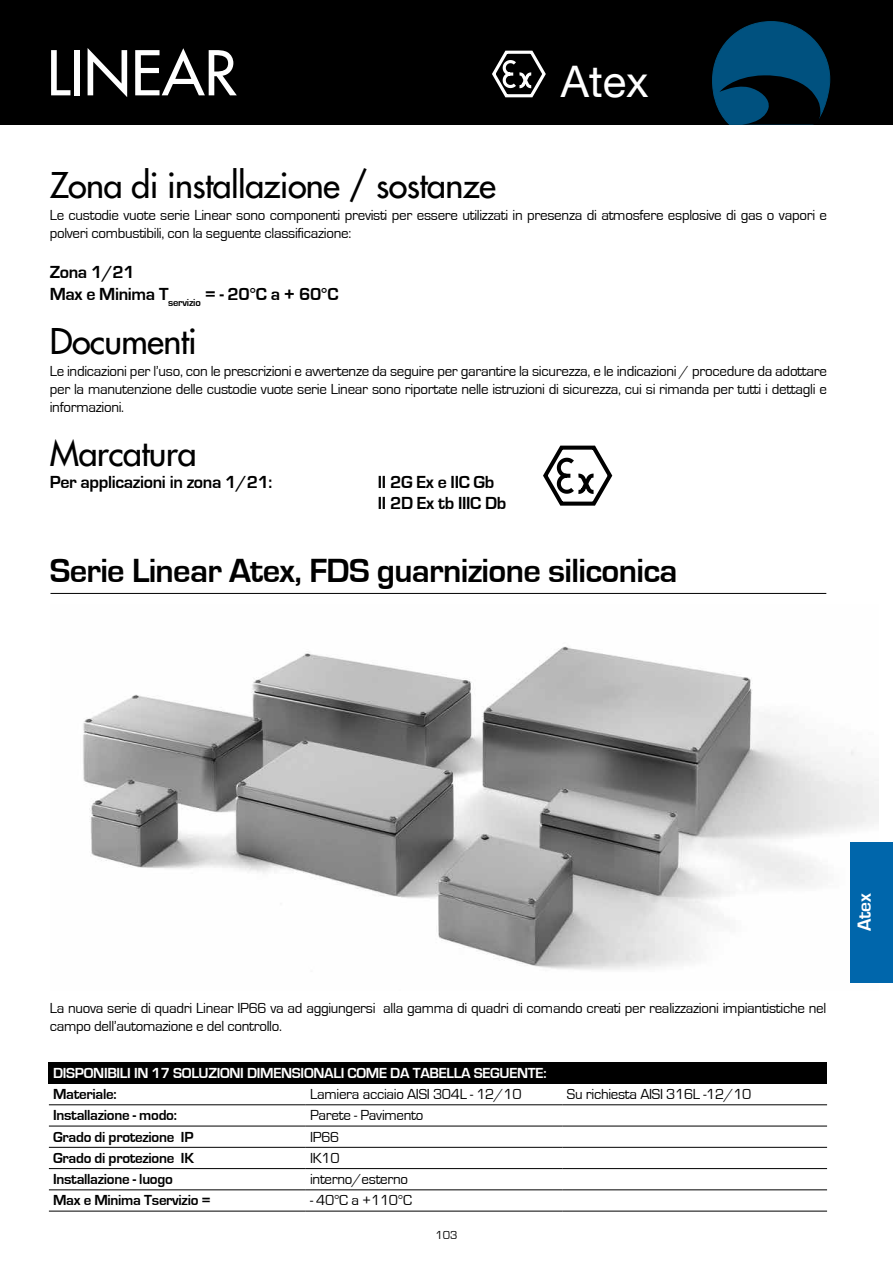
<style>
.page{position:relative;width:893px;height:1263px;background:#fff}
.page>*{position:absolute;margin:0;border:0;box-sizing:border-box;transform-origin:0 0}
.t1{font:60px "Futura";color:#fff}
.t2{font:43.5px "Helvetica Neue";color:#fff}
.t3{font:34.5px "Futura";letter-spacing:-.02em;color:#000}
.t4{font:700 34.5px "Eurostile";letter-spacing:-.02em;color:#000}
.t5{font:700 19.5px "Eurostile";color:#fff}
.t6{font:700 18px/21.6px "Eurostile";letter-spacing:-.02em;color:#000}
.t7{font:15px/18px "Eurostile";letter-spacing:-.02em;color:#000}
.t8{font:700 15px "Eurostile";letter-spacing:-.02em;color:#000}
.t9{font:700 15px "Eurostile";letter-spacing:-.02em;color:#fff}
.t10{font:12px "Eurostile";color:#000}
</style>
<div class="page">
<div style="left:0;top:0;width:893px;height:124px;background:#000"></div>
<svg style="left:712px;top:21px;width:118px;height:103px"></svg>
<hr style="left:51px;top:593px;width:775px;height:1px;background:#000">
<svg style="left:543px;top:445px;width:69px;height:61px"></svg>
<div style="left:49px;top:1062px;width:778px;height:21px;background:#000"></div>
<hr style="left:49px;top:1104px;width:257px;height:1px;background:#000">
<hr style="left:306px;top:1104px;width:257px;height:1px;background:#000">
<hr style="left:563px;top:1104px;width:264px;height:1px;background:#000">
<hr style="left:49px;top:1126px;width:257px;height:1px;background:#000">
<hr style="left:306px;top:1126px;width:257px;height:1px;background:#000">
<hr style="left:563px;top:1126px;width:264px;height:1px;background:#000">
<hr style="left:49px;top:1147px;width:257px;height:1px;background:#000">
<hr style="left:306px;top:1147px;width:257px;height:1px;background:#000">
<hr style="left:563px;top:1147px;width:264px;height:1px;background:#000">
<hr style="left:49px;top:1168px;width:257px;height:1px;background:#000">
<hr style="left:306px;top:1168px;width:257px;height:1px;background:#000">
<hr style="left:563px;top:1168px;width:264px;height:1px;background:#000">
<hr style="left:49px;top:1189px;width:257px;height:1px;background:#000">
<hr style="left:306px;top:1189px;width:257px;height:1px;background:#000">
<hr style="left:563px;top:1189px;width:264px;height:1px;background:#000">
<hr style="left:49px;top:1211px;width:257px;height:1px;background:#000">
<hr style="left:306px;top:1211px;width:257px;height:1px;background:#000">
<hr style="left:563px;top:1211px;width:264px;height:1px;background:#000">
<img style="left:83px;top:646px;width:795px;height:337px">
<div style="left:850px;top:842px;width:43px;height:140px;background:#0066ab"></div>
<svg style="left:492px;top:50px;width:54px;height:48px"></svg>
<h1 class="t1" style="left:47px;top:34px;width:192px">LINEAR</h1>
<h2 class="t2" style="left:561px;top:50px;width:89px">Atex</h2>
<h3 class="t3" style="left:50px;top:163px;width:448px">Zona di installazione / sostanze</h3>
<p class="t7" style="left:50px;top:207px;width:779px">Le custodie vuote serie Linear sono componenti previsti per essere utilizzati in presenza di atmosfere esplosive di gas o vapori e polveri combustibili, con la seguente classificazione:</p>
<p class="t6" style="left:50px;top:262px;width:290px">Zona 1/21<br>Max e Minima T<sub>servizio</sub> = - 20°C a + 60°C</p>
<h3 class="t3" style="left:50px;top:318px;width:149px">Documenti</h3>
<p class="t7" style="left:50px;top:362px;width:779px;text-align:justify">Le indicazioni per l’uso, con le prescrizioni e avvertenze da seguire per garantire la sicurezza, e le indicazioni / procedure da adottare per la manutenzione delle custodie vuote serie Linear sono riportate nelle istruzioni di sicurezza, cui si rimanda per tutti i dettagli e informazioni.</p>
<h3 class="t3" style="left:50px;top:431px;width:148px">Marcatura</h3>
<p class="t6" style="left:50px;top:471px;width:224px">Per applicazioni in zona 1/21:</p>
<p class="t6" style="left:378px;top:471px;width:130px">II 2G Ex e IIC Gb<br>II 2D Ex tb IIIC Db</p>
<h3 class="t4" style="left:50px;top:552px;width:629px">Serie Linear Atex, FDS guarnizione siliconica</h3>
<p class="t7" style="left:50px;top:999px;width:778px">La nuova serie di quadri Linear IP66 va ad aggiungersi alla gamma di quadri di comando creati per realizzazioni impiantistiche nel campo dell’automazione e del controllo.</p>
<p class="t9" style="left:53px;top:1065px;width:495px">DISPONIBILI IN 17 SOLUZIONI DIMENSIONALI COME DA TABELLA SEGUENTE:</p>
<p class="t8" style="left:53px;top:1086px;width:65px">Materiale:</p>
<p class="t7" style="left:310px;top:1085px;width:213px">Lamiera acciaio AISI 304L - 12/10</p>
<p class="t7" style="left:567px;top:1085px;width:186px">Su richiesta AISI 316L -12/10</p>
<p class="t8" style="left:53px;top:1107px;width:125px">Installazione - modo:</p>
<p class="t7" style="left:310px;top:1107px;width:115px">Parete - Pavimento</p>
<p class="t8" style="left:53px;top:1128px;width:142px">Grado di protezione IP</p>
<p class="t7" style="left:310px;top:1128px;width:31px">IP66</p>
<p class="t8" style="left:53px;top:1150px;width:142px">Grado di protezione IK</p>
<p class="t7" style="left:310px;top:1149px;width:31px">IK10</p>
<p class="t8" style="left:53px;top:1171px;width:121px">Installazione - luogo</p>
<p class="t7" style="left:310px;top:1170px;width:100px">interno/esterno</p>
<p class="t8" style="left:53px;top:1192px;width:159px">Max e Minima Tservizio =</p>
<p class="t7" style="left:310px;top:1192px;width:103px">- 40°C a +110°C</p>
<p class="t10" style="left:435px;top:1229px;width:24px">103</p>
<h3 class="t5" style="left:854px;top:931px;width:39px;rotate:-90deg">Atex</h3>
</div>
